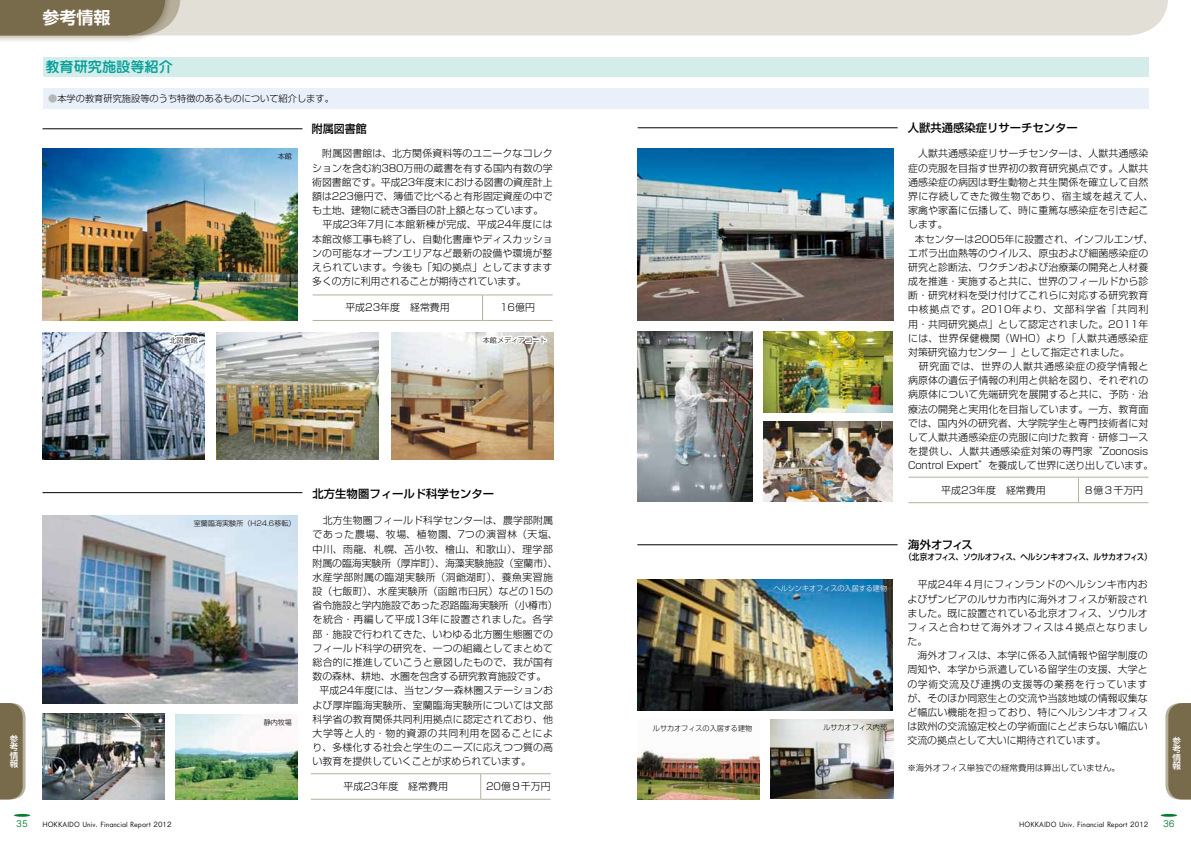
<style>
.page{position:relative;width:1191px;height:842px;background:#fff}
.page>*{position:absolute;margin:0;border:0;box-sizing:border-box;transform-origin:0 0}
.t1{font:700 17px "Shin Go Pro De";color:#fff}
.t2{font:500 14.2px "Jun 34 Pro";color:#009e96}
.t3{font:500 11.3px "Shin Go Pro";color:#000}
.t4{font:300 9.9px/14.2px "Shin Go Pro";letter-spacing:.01em;color:#000}
.t5{font:300 9.9px "Shin Go Pro";letter-spacing:.035em;color:#000}
.t6{font:300 9.9px "Shin Go Pro";letter-spacing:-.02em;color:#000}
.t7{font:300 9.9px "Shin Go Pro";letter-spacing:-.01em;color:#000}
.t8{font:300 9.9px "Shin Go Pro";letter-spacing:.06em;color:#000}
.t9{font:300 9.9px "Shin Go Pro";letter-spacing:.04em;color:#000}
.t10{font:300 9.9px "Shin Go Pro";letter-spacing:.07em;color:#000}
.t11{font:300 9.9px "Shin Go Pro";letter-spacing:.05em;color:#000}
.t12{font:300 9.9px "Shin Go Pro";letter-spacing:.045em;color:#000}
.t13{font:300 9.9px "Shin Go Pro";letter-spacing:.08em;color:#000}
.t14{font:9.9px "MOG Romaji A";color:#007f2d}
.t15{font:300 9.2px "Shin Go Pro";color:#000}
.t16{font:500 8.5px "Shin Go Pro";letter-spacing:-.025em;color:#000;scale:.89 1}
.t17{font:300 8.5px "Shin Go Pro";color:#000}
.t18{font:500 8.5px/8.5px "Shin Go Pro";color:#fff;text-align:justify}
.t19{font:7.8px "MOG Romaji A";color:#000}
.t20{font:300 7.1px "Shin Go Pro";color:#000}
.t21{font:300 7.1px "Shin Go Pro";color:#fff}
.s1{color:#b5b6b6}
</style>
<div class="page">
<div style="left:180px;top:0;width:988px;height:35px;background:#e2dfd7"></div>
<div style="left:0;top:0;width:174px;height:44px;background:#786b4c;opacity:.5"></div>
<svg style="left:0;top:0;width:180px;height:35px;background:#817558"></svg>
<hr style="left:14px;top:814px;width:16px;height:3px;background:#007f2d;border-radius:50%">
<hr style="left:1160px;top:814px;width:17px;height:3px;background:#007f2d;border-radius:50%">
<svg style="left:1165px;top:703px;width:26px;height:96px;background:#85795d"></svg>
<svg style="left:0;top:703px;width:26px;height:96px;background:#85795d"></svg>
<div style="left:43px;top:57px;width:1105px;height:20px;background:#d4ecea"></div>
<hr style="left:637px;top:127px;width:260px;height:1px;background:#000">
<div style="left:43px;top:88px;width:1105px;height:21px;background:#eaf0f9"></div>
<hr style="left:43px;top:128px;width:259px;height:1px;background:#000">
<img style="left:43px;top:149px;width:255px;height:171px">
<img style="left:43px;top:332px;width:161px;height:127px">
<img style="left:391px;top:332px;width:162px;height:127px">
<img style="left:217px;top:333px;width:162px;height:126px">
<hr style="left:43px;top:492px;width:259px;height:1px;background:#000">
<img style="left:43px;top:515px;width:254px;height:189px">
<img style="left:43px;top:714px;width:122px;height:85px">
<img style="left:175px;top:714px;width:122px;height:85px">
<img style="left:637px;top:149px;width:256px;height:171px">
<img style="left:763px;top:332px;width:130px;height:80px">
<img style="left:763px;top:421px;width:130px;height:81px">
<hr style="left:637px;top:544px;width:260px;height:1px;background:#000">
<img style="left:637px;top:332px;width:116px;height:170px">
<img style="left:637px;top:579px;width:256px;height:131px">
<img style="left:771px;top:720px;width:122px;height:79px">
<img style="left:637px;top:747px;width:122px;height:52px">
<svg style="left:166px;top:298px;width:34px;height:49px"></svg>
<svg style="left:479px;top:332px;width:71px;height:15px"></svg>
<hr style="left:313px;top:295px;width:169px;height:1px;background:#b7af9c">
<hr style="left:482px;top:295px;width:70px;height:1px;background:#b7af9c">
<svg style="left:482px;top:295px;width:1px;height:25px"></svg>
<hr style="left:313px;top:320px;width:169px;height:1px;background:#b7af9c">
<hr style="left:482px;top:320px;width:70px;height:1px;background:#b7af9c">
<hr style="left:311px;top:773px;width:170px;height:1px;background:#b7af9c">
<hr style="left:481px;top:773px;width:70px;height:1px;background:#b7af9c">
<svg style="left:480px;top:774px;width:1px;height:25px"></svg>
<hr style="left:311px;top:799px;width:170px;height:1px;background:#b7af9c">
<hr style="left:481px;top:799px;width:70px;height:1px;background:#b7af9c">
<hr style="left:908px;top:477px;width:170px;height:1px;background:#b7af9c">
<hr style="left:1078px;top:477px;width:70px;height:1px;background:#b7af9c">
<svg style="left:1078px;top:477px;width:1px;height:25px"></svg>
<hr style="left:908px;top:502px;width:170px;height:1px;background:#b7af9c">
<hr style="left:1078px;top:502px;width:70px;height:1px;background:#b7af9c">
<h1 class="t1" style="left:43px;top:4px;width:70px">参考情報</h1>
<p class="t2" style="left:45px;top:55px;width:129px">教育研究施設等紹介</p>
<p class="t15" style="left:48px;top:91px;width:287px"><span class="s1">●</span>本学の教育研究施設等のうち特徴のあるものについて紹介します。</p>
<p class="t3" style="left:312px;top:120px;width:56px">附属図書館</p>
<p class="t20" style="left:170px;top:334px;width:30px">北図書館</p>
<p class="t20" style="left:278px;top:151px;width:16px">本館</p>
<p class="t4" style="left:312px;top:145px;width:242px">　附属図書館は、北方関係資料等のユニークなコレクションを含む約380万冊の蔵書を有する国内有数の学術図書館です。平成23年度末における図書の資産計上額は223億円で、簿価で比べると有形固定資産の中でも土地、建物に続き3番目の計上額となっています。　平成23年7月に本館新棟が完成、平成24年度には本館改修工事も終了し、自動化書庫やディスカッションの可能なオープンエリアなど最新の設備や環境が整えられています。今後も「知の拠点」としてますます多くの方に利用されることが期待されています。</p>
<p class="t4" style="left:345px;top:299px;width:106px">平成23年度　経常費用</p>
<p class="t4" style="left:500px;top:299px;width:36px">16億円</p>
<p class="t20" style="left:483px;top:334px;width:65px">本館メディアコート</p>
<p class="t18" style="left:10px;top:733px;width:10px">参考情報</p>
<p class="t20" style="left:194px;top:518px;width:103px">室蘭臨海実験所（H24.6移転）</p>
<p class="t20" style="left:264px;top:716px;width:30px">静内牧場</p>
<p class="t3" style="left:313px;top:484px;width:183px">北方生物圏フィールド科学センター</p>
<p class="t4" style="left:313px;top:512px;width:242px">　北方生物圏フィールド科学センターは、農学部附属</p>
<p class="t10" style="left:313px;top:526px;width:247px">であった農場、牧場、植物園、7つの演習林（天塩、</p>
<p class="t11" style="left:313px;top:541px;width:242px">中川、雨龍、札幌、苫小牧、檜山、和歌山）、理学部</p>
<p class="t7" style="left:313px;top:555px;width:247px">附属の臨海実験所（厚岸町）、海藻実験施設（室蘭市）、</p>
<p class="t5" style="left:313px;top:569px;width:242px">水産学部附属の臨湖実験所（洞爺湖町）、養魚実習施</p>
<p class="t4" style="left:313px;top:583px;width:242px">設（七飯町）、水産実験所（函館市臼尻）などの15の</p>
<p class="t7" style="left:313px;top:597px;width:247px">省令施設と学内施設であった忍路臨海実験所（小樽市）</p>
<p class="t12" style="left:313px;top:612px;width:242px">を統合・再編して平成13年に設置されました。各学</p>
<p class="t4" style="left:313px;top:626px;width:242px">部・施設で行われてきた、いわゆる北方圏生態圏での</p>
<p class="t4" style="left:313px;top:640px;width:242px">フィールド科学の研究を、一つの組織としてまとめて</p>
<p class="t4" style="left:313px;top:654px;width:242px">総合的に推進していこうと意図したもので、我が国有</p>
<p class="t6" style="left:313px;top:668px;width:235px">数の森林、耕地、水圏を包含する研究教育施設です。</p>
<p class="t4" style="left:319px;top:682px;width:235px">平成24年度には、当センター森林圏ステーションお</p>
<p class="t4" style="left:313px;top:696px;width:242px">よび厚岸臨海実験所、室蘭臨海実験所については文部</p>
<p class="t4" style="left:313px;top:711px;width:242px">科学省の教育関係共同利用拠点に認定されており、他</p>
<p class="t8" style="left:313px;top:725px;width:242px">大学等と人的・物的資源の共同利用を図ることによ</p>
<p class="t4" style="left:313px;top:739px;width:242px">り、多様化する社会と学生のニーズに応えつつ質の高</p>
<p class="t4" style="left:313px;top:753px;width:220px">い教育を提供していくことが求められています。</p>
<p class="t4" style="left:343px;top:778px;width:106px">平成23年度　経常費用</p>
<p class="t4" style="left:486px;top:778px;width:66px">20億９千万円</p>
<p class="t21" style="left:773px;top:582px;width:115px">ヘルシンキオフィスの入居する建物</p>
<p class="t20" style="left:653px;top:722px;width:101px">ルサカオフィスの入居する建物</p>
<p class="t20" style="left:823px;top:722px;width:65px">ルサカオフィス内部</p>
<p class="t3" style="left:907px;top:118px;width:172px">人獣共通感染症リサーチセンター</p>
<p class="t4" style="left:908px;top:145px;width:242px">　人獣共通感染症リサーチセンターは、人獣共通感染</p>
<p class="t4" style="left:908px;top:160px;width:242px">症の克服を目指す世界初の教育研究拠点です。人獣共</p>
<p class="t4" style="left:908px;top:174px;width:242px">通感染症の病因は野生動物と共生関係を確立して自然</p>
<p class="t5" style="left:908px;top:188px;width:247px">界に存続してきた微生物であり、宿主域を越えて人、</p>
<p class="t4" style="left:908px;top:202px;width:242px">家禽や家畜に伝播して、時に重篤な感染症を引き起こ</p>
<p class="t4" style="left:908px;top:216px;width:41px">します。</p>
<p class="t4" style="left:915px;top:230px;width:240px">本センターは2005年に設置され、インフルエンザ、</p>
<p class="t4" style="left:908px;top:245px;width:242px">エボラ出血熱等のウイルス、原虫および細菌感染症の</p>
<p class="t4" style="left:908px;top:259px;width:242px">研究と診断法、ワクチンおよび治療薬の開発と人材養</p>
<p class="t4" style="left:908px;top:273px;width:242px">成を推進・実施すると共に、世界のフィールドから診</p>
<p class="t4" style="left:908px;top:287px;width:242px">断・研究材料を受け付けてこれらに対応する研究教育</p>
<p class="t13" style="left:908px;top:301px;width:242px">中核拠点です。2010年より、文部科学省「共同利</p>
<p class="t4" style="left:908px;top:315px;width:242px">用・共同研究拠点」として認定されました。2011年</p>
<p class="t5" style="left:908px;top:330px;width:242px">には、世界保健機関（WHO）より「人獣共通感染症</p>
<p class="t4" style="left:908px;top:344px;width:223px">対策研究協力センター 」として指定されました。</p>
<p class="t8" style="left:908px;top:358px;width:242px">　研究面では、世界の人獣共通感染症の疫学情報と</p>
<p class="t4" style="left:908px;top:372px;width:242px">病原体の遺伝子情報の利用と供給を図り、それぞれの</p>
<p class="t4" style="left:908px;top:386px;width:242px">病原体について先端研究を展開すると共に、予防・治</p>
<p class="t4" style="left:908px;top:401px;width:242px">療法の開発と実用化を目指しています。一方、教育面</p>
<p class="t4" style="left:908px;top:415px;width:242px">では、国内外の研究者、大学院学生と専門技術者に対</p>
<p class="t4" style="left:908px;top:429px;width:242px">して人獣共通感染症の克服に向けた教育・研修コース</p>
<p class="t9" style="left:908px;top:443px;width:242px">を提供し、人獣共通感染症対策の専門家“Zoonosis</p>
<p class="t6" style="left:908px;top:457px;width:247px">Control Expert”を養成して世界に送り出しています。</p>
<p class="t4" style="left:941px;top:482px;width:106px">平成23年度　経常費用</p>
<p class="t4" style="left:1083px;top:482px;width:61px">８億３千万円</p>
<p class="t3" style="left:908px;top:535px;width:66px">海外オフィス</p>
<p class="t16" style="left:904px;top:550px;width:279px">（北京オフィス、ソウルオフィス、ヘルシンキオフィス、ルサカオフィス）</p>
<p class="t4" style="left:907px;top:576px;width:242px">　平成24年４月にフィンランドのヘルシンキ市内およびザンビアのルサカ市内に海外オフィスが新設されました。既に設置されている北京オフィス、ソウルオフィスと合わせて海外オフィスは４拠点となりました。<br>　海外オフィスは、本学に係る入試情報や留学制度の周知や、本学から派遣している留学生の支援、大学との学術交流及び連携の支援等の業務を行っていますが、そのほか同窓生との交流や当該地域の情報収集など幅広い機能を担っており、特にヘルシンキオフィスは欧州の交流協定校との学術面にとどまらない幅広い交流の拠点として大いに期待されています。</p>
<p class="t17" style="left:907px;top:761px;width:214px">※海外オフィス単独での経常費用は算出していません。</p>
<p class="t18" style="left:1172px;top:735px;width:10px">参考情報</p>
<p class="t14" style="left:16px;top:818px;width:13px">35</p>
<p class="t19" style="left:43px;top:819px;width:131px">HOKKAIDO Univ. Financial Report 2012</p>
<p class="t19" style="left:1019px;top:819px;width:131px">HOKKAIDO Univ. Financial Report 2012</p>
<p class="t14" style="left:1163px;top:818px;width:13px">36</p>
</div>
